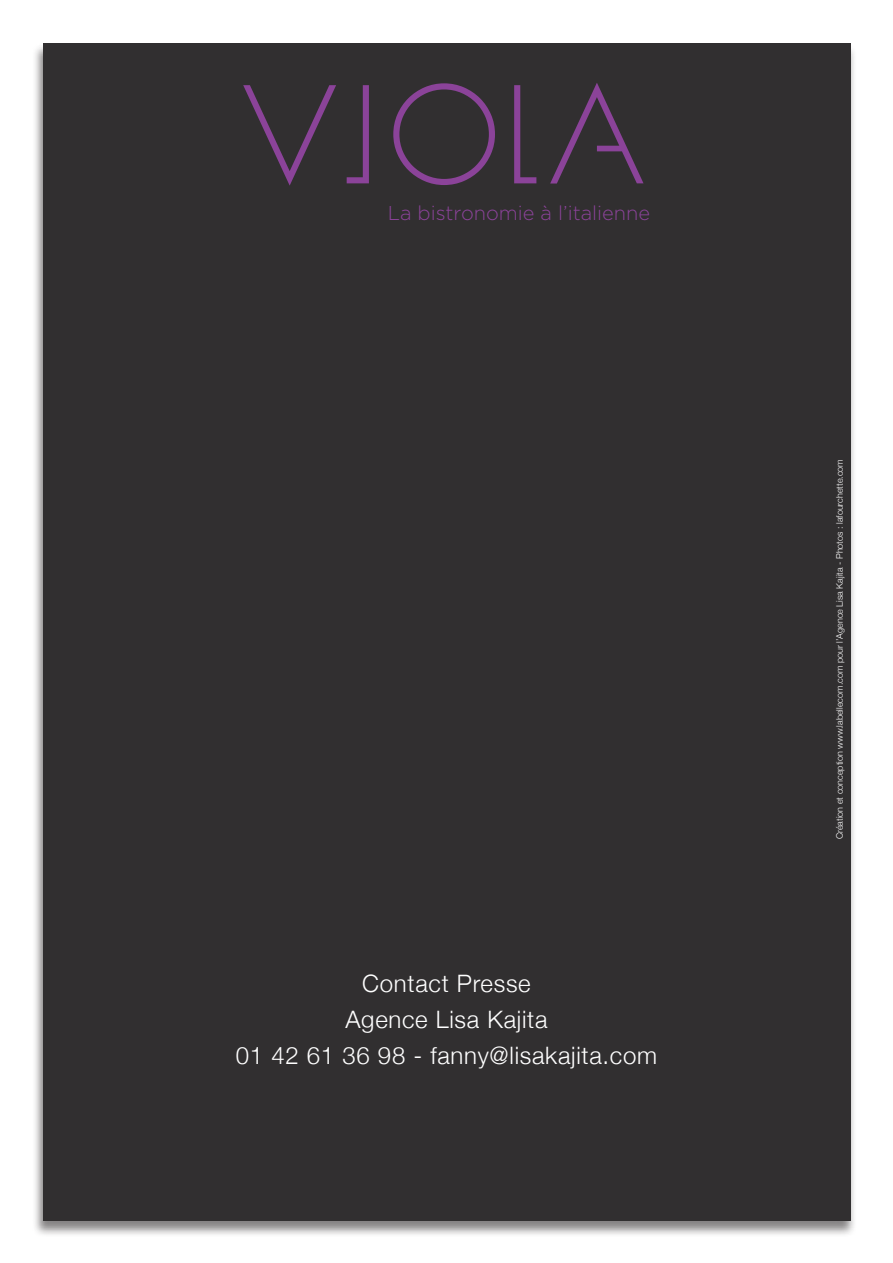
<style>
.page{position:relative;width:893px;height:1263px;background:#fff}
.page>*{position:absolute;margin:0;border:0;box-sizing:border-box;transform-origin:0 0}
.t1{font:300 24px "Helvetica Neue";letter-spacing:.03em;color:#fff}
.t2{font:300 19.95px "Gotham";color:#8b4399}
.t3{font:300 9px "Helvetica Neue";color:#fff}
</style>
<div class="page">
<div style="left:32px;top:43px;width:824px;height:1194px;background:#231f20;opacity:.55"></div>
<div style="left:43px;top:43px;width:807px;height:1177px;background:#312f30"></div>
<svg style="left:243px;top:85px;width:93px;height:101px"></svg>
<svg style="left:393px;top:83px;width:102px;height:102px"></svg>
<svg style="left:550px;top:83px;width:93px;height:101px"></svg>
<svg style="left:347px;top:85px;width:22px;height:98px"></svg>
<svg style="left:514px;top:85px;width:22px;height:98px"></svg>
<p class="t2" style="left:388px;top:200px;width:264px">La bistronomie à l’italienne</p>
<p class="t1" style="left:362px;top:964px;width:170px">Contact Presse</p>
<p class="t1" style="left:345px;top:1000px;width:204px">Agence Lisa Kajita</p>
<p class="t1" style="left:236px;top:1036px;width:423px">01 42 61 36 98 - fanny@lisakajita.com</p>
<p class="t3" style="left:832px;top:839px;width:382px;rotate:-90deg">Création et conception www.labellecom.com pour l’Agence Lisa Kajita - Photos : lafourchette.com</p>
</div>
